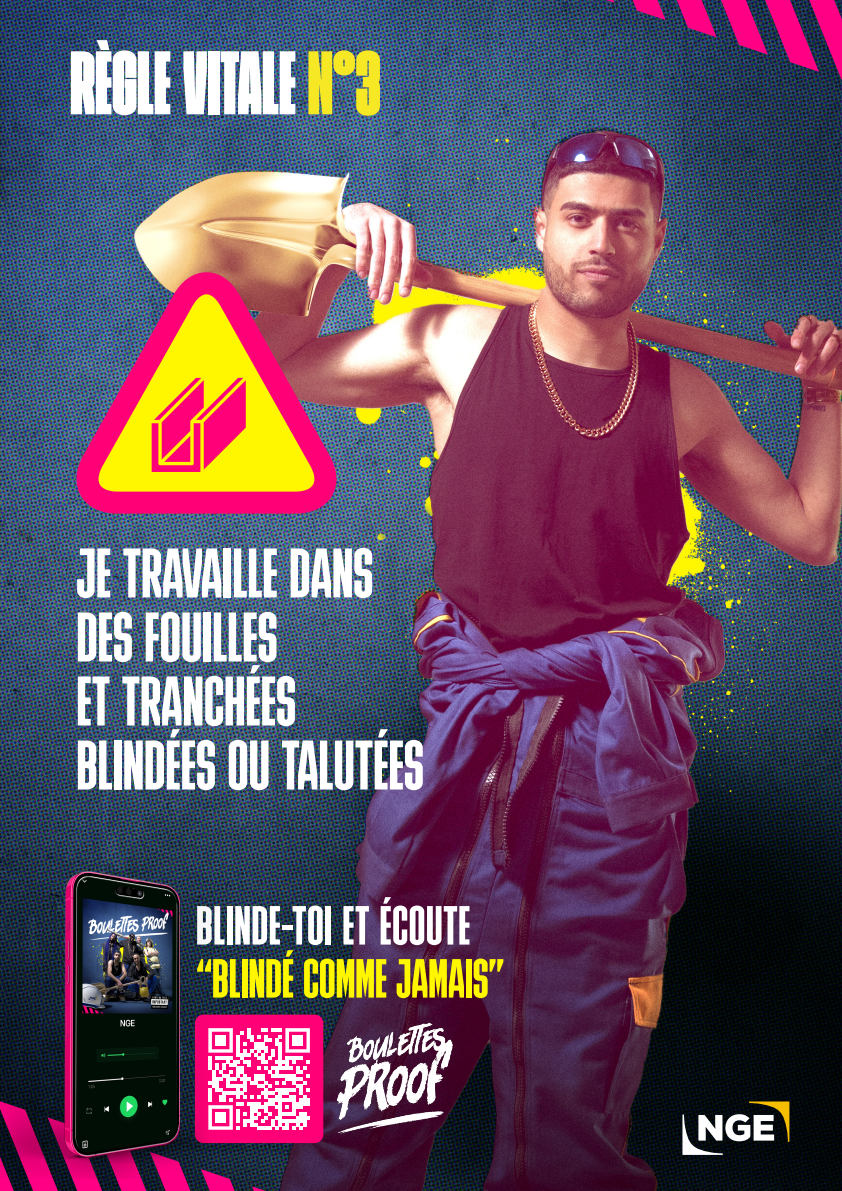
<style>
.page{position:relative;width:842px;height:1191px;background:#fff}
.page>*{position:absolute;margin:0;border:0;box-sizing:border-box;transform-origin:0 0}
.t1{font:90px "Bulevar Poster";color:#fff}
.t2{font:70px "Bulevar";color:#fff}
.t3{font:55px "Bulevar";color:#fff700}
.t4{font:55px "Bulevar";letter-spacing:.01em;color:#fff}
.s1{color:#f6e824}
</style>
<div class="page">
<img style="left:0;top:0;width:842px;height:1191px">
<img style="left:50px;top:271px;width:294px;height:253px">
<svg style="left:152px;top:378px;width:94px;height:94px;background:#ff6845"></svg>
<img style="left:601px;top:0;width:241px;height:81px">
<svg style="left:682px;top:1101px;width:107px;height:53px"></svg>
<div style="left:195px;top:1014px;width:128px;height:129px;background:#f07;border-radius:9px"></div>
<img style="left:0;top:846px;width:294px;height:182px">
<img style="left:317px;top:999px;width:147px;height:146px">
<img style="left:0;top:1028px;width:310px;height:163px">
<div style="left:215px;top:1035px;width:11px;height:10px;background:#fff"></div>
<div style="left:292px;top:1035px;width:11px;height:10px;background:#fff"></div>
<div style="left:215px;top:1112px;width:11px;height:10px;background:#fff"></div>
<p class="t1" style="left:70px;top:36px;width:312px">RÈGLE VITALE <span class="s1">N°3</span></p>
<p class="t2" style="left:76px;top:534px;width:298px">JE TRAVAILLE DANS</p>
<p class="t2" style="left:76px;top:598px;width:203px">DES FOUILLES</p>
<p class="t2" style="left:76px;top:662px;width:221px">ET TRANCHÉES</p>
<p class="t2" style="left:76px;top:726px;width:349px">BLINDÉES OU TALUTÉES</p>
<p class="t4" style="left:196px;top:894px;width:276px">BLINDE-TOI ET ÉCOUTE</p>
<p class="t3" style="left:196px;top:947px;width:310px">“BLINDÉ COMME JAMAIS”</p>
</div>
